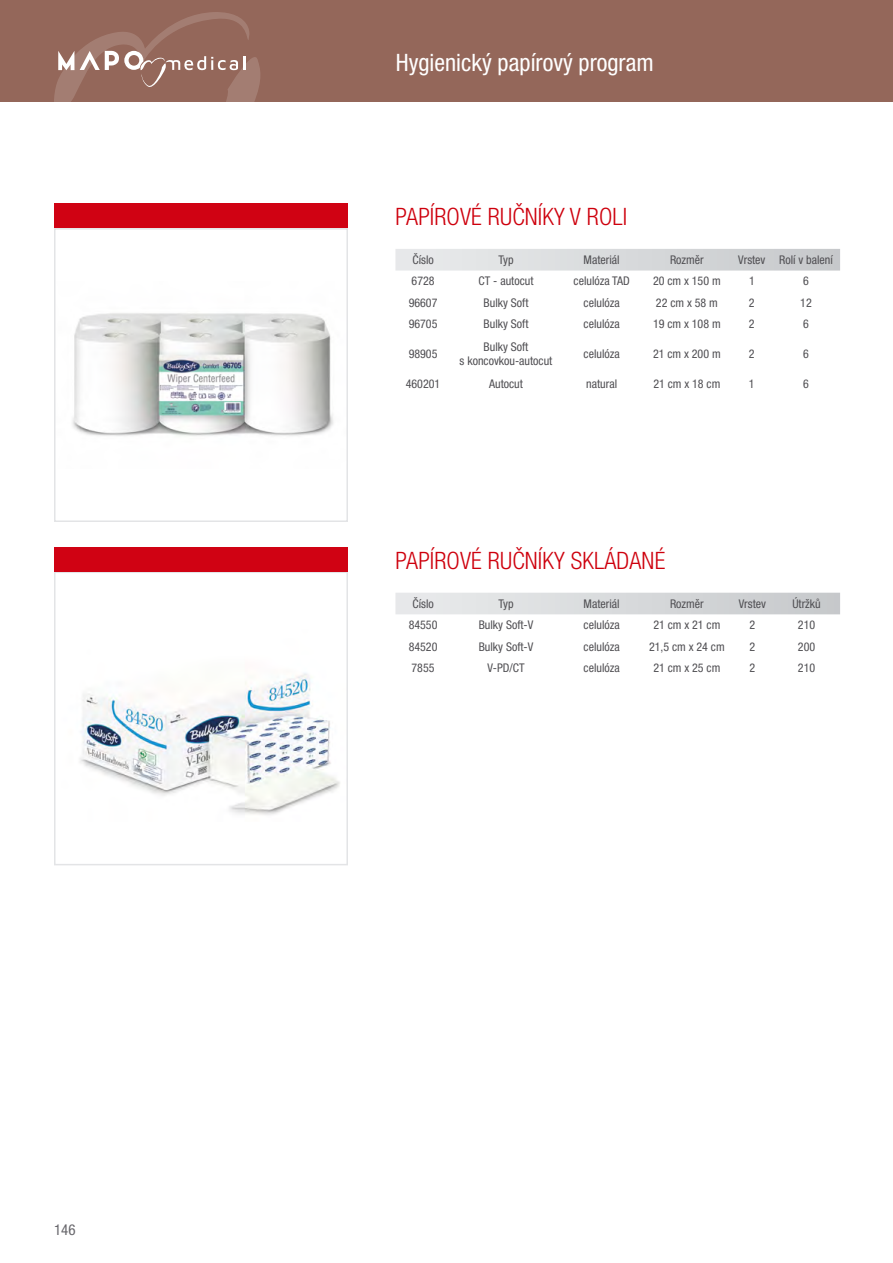
<style>
.page{position:relative;width:893px;height:1263px;background:#fff}
.page>*{position:absolute;margin:0;border:0;box-sizing:border-box;transform-origin:0 0}
.t1{font:300 condensed 24px "Helvetica Neue LT Pro";letter-spacing:.005em;color:#ce000d}
.t2{font:condensed 24px "Helvetica Neue LT Pro";color:#fff}
.t3{font:condensed 15px "Helvetica Neue LT Pro";color:#68676c}
.t4{font:condensed 12px/14.4px "Helvetica Neue LT Pro";color:#504f53;text-align:center}
</style>
<div class="page">
<div style="left:0;top:0;width:893px;height:102px;background:#94675a"></div>
<svg style="left:54px;top:12px;width:206px;height:90px"></svg>
<img style="left:80px;top:673px;width:260px;height:142px">
<div style="left:54px;top:571px;width:294px;height:294px;border:2px solid #e3e4e6"></div>
<div style="left:54px;top:547px;width:294px;height:24px;background:#d00213"></div>
<img style="left:72px;top:313px;width:262px;height:123px">
<div style="left:54px;top:228px;width:294px;height:294px;border:2px solid #e3e4e6"></div>
<div style="left:54px;top:203px;width:294px;height:25px;background:#d00213"></div>
<svg style="left:395px;top:249px;width:445px;height:22px;background:#d8dadc"></svg>
<svg style="left:395px;top:593px;width:445px;height:21px;background:#d8dadb"></svg>
<p class="t3" style="left:54px;top:1220px;width:23px">146</p>
<h1 class="t2" style="left:396px;top:49px;width:259px">Hygienický papírový program</h1>
<h1 class="t1" style="left:395px;top:203px;width:233px">PAPÍROVÉ RUČNÍKY V ROLI</h1>
<p class="t4" style="left:412px;top:252px;width:23px">Číslo</p>
<p class="t4" style="left:498px;top:252px;width:17px">Typ</p>
<p class="t4" style="left:584px;top:252px;width:38px">Materiál</p>
<p class="t4" style="left:670px;top:252px;width:35px">Rozměr</p>
<p class="t4" style="left:738px;top:252px;width:96px">Vrstev Rolí v balení</p>
<p class="t4" style="left:412px;top:274px;width:25px">6728</p>
<p class="t4" style="left:479px;top:274px;width:56px">CT - autocut</p>
<p class="t4" style="left:574px;top:274px;width:58px">celulóza TAD</p>
<p class="t4" style="left:653px;top:274px;width:69px">20 cm x 150 m</p>
<p class="t4" style="left:749px;top:274px;width:7px">1</p>
<p class="t4" style="left:803px;top:274px;width:7px">6</p>
<p class="t4" style="left:409px;top:295px;width:30px">96607</p>
<p class="t4" style="left:484px;top:295px;width:46px">Bulky Soft</p>
<p class="t4" style="left:584px;top:295px;width:38px">celulóza</p>
<p class="t4" style="left:656px;top:295px;width:63px">22 cm x 58 m</p>
<p class="t4" style="left:749px;top:295px;width:7px">2</p>
<p class="t4" style="left:800px;top:295px;width:13px">12</p>
<p class="t4" style="left:409px;top:316px;width:30px">96705</p>
<p class="t4" style="left:484px;top:316px;width:46px">Bulky Soft</p>
<p class="t4" style="left:584px;top:316px;width:38px">celulóza</p>
<p class="t4" style="left:653px;top:316px;width:69px">19 cm x 108 m</p>
<p class="t4" style="left:749px;top:316px;width:7px">2</p>
<p class="t4" style="left:803px;top:316px;width:7px">6</p>
<p class="t4" style="left:409px;top:346px;width:30px">98905</p>
<p class="t4" style="left:460px;top:339px;width:94px">Bulky Soft<br>s koncovkou-autocut</p>
<p class="t4" style="left:584px;top:346px;width:38px">celulóza</p>
<p class="t4" style="left:653px;top:346px;width:69px">21 cm x 200 m</p>
<p class="t4" style="left:749px;top:346px;width:7px">2</p>
<p class="t4" style="left:803px;top:346px;width:7px">6</p>
<p class="t4" style="left:406px;top:376px;width:36px">460201</p>
<p class="t4" style="left:489px;top:376px;width:35px">Autocut</p>
<p class="t4" style="left:586px;top:376px;width:32px">natural</p>
<p class="t4" style="left:653px;top:376px;width:68px">21 cm x 18 cm</p>
<p class="t4" style="left:749px;top:376px;width:7px">1</p>
<p class="t4" style="left:803px;top:376px;width:7px">6</p>
<h1 class="t1" style="left:395px;top:546px;width:271px">PAPÍROVÉ RUČNÍKY SKLÁDANÉ</h1>
<p class="t4" style="left:412px;top:596px;width:23px">Číslo</p>
<p class="t4" style="left:498px;top:596px;width:17px">Typ</p>
<p class="t4" style="left:584px;top:596px;width:38px">Materiál</p>
<p class="t4" style="left:670px;top:596px;width:35px">Rozměr</p>
<p class="t4" style="left:739px;top:596px;width:29px">Vrstev</p>
<p class="t4" style="left:792px;top:596px;width:30px">Útržků</p>
<p class="t4" style="left:409px;top:618px;width:30px">84550</p>
<p class="t4" style="left:479px;top:618px;width:56px">Bulky Soft-V</p>
<p class="t4" style="left:584px;top:618px;width:38px">celulóza</p>
<p class="t4" style="left:653px;top:618px;width:68px">21 cm x 21 cm</p>
<p class="t4" style="left:749px;top:618px;width:7px">2</p>
<p class="t4" style="left:798px;top:618px;width:19px">210</p>
<p class="t4" style="left:409px;top:639px;width:30px">84520</p>
<p class="t4" style="left:479px;top:639px;width:56px">Bulky Soft-V</p>
<p class="t4" style="left:584px;top:639px;width:38px">celulóza</p>
<p class="t4" style="left:649px;top:639px;width:77px">21,5 cm x 24 cm</p>
<p class="t4" style="left:749px;top:639px;width:7px">2</p>
<p class="t4" style="left:798px;top:639px;width:19px">200</p>
<p class="t4" style="left:412px;top:660px;width:25px">7855</p>
<p class="t4" style="left:487px;top:660px;width:39px">V-PD/CT</p>
<p class="t4" style="left:584px;top:660px;width:38px">celulóza</p>
<p class="t4" style="left:653px;top:660px;width:68px">21 cm x 25 cm</p>
<p class="t4" style="left:749px;top:660px;width:7px">2</p>
<p class="t4" style="left:798px;top:660px;width:19px">210</p>
</div>
